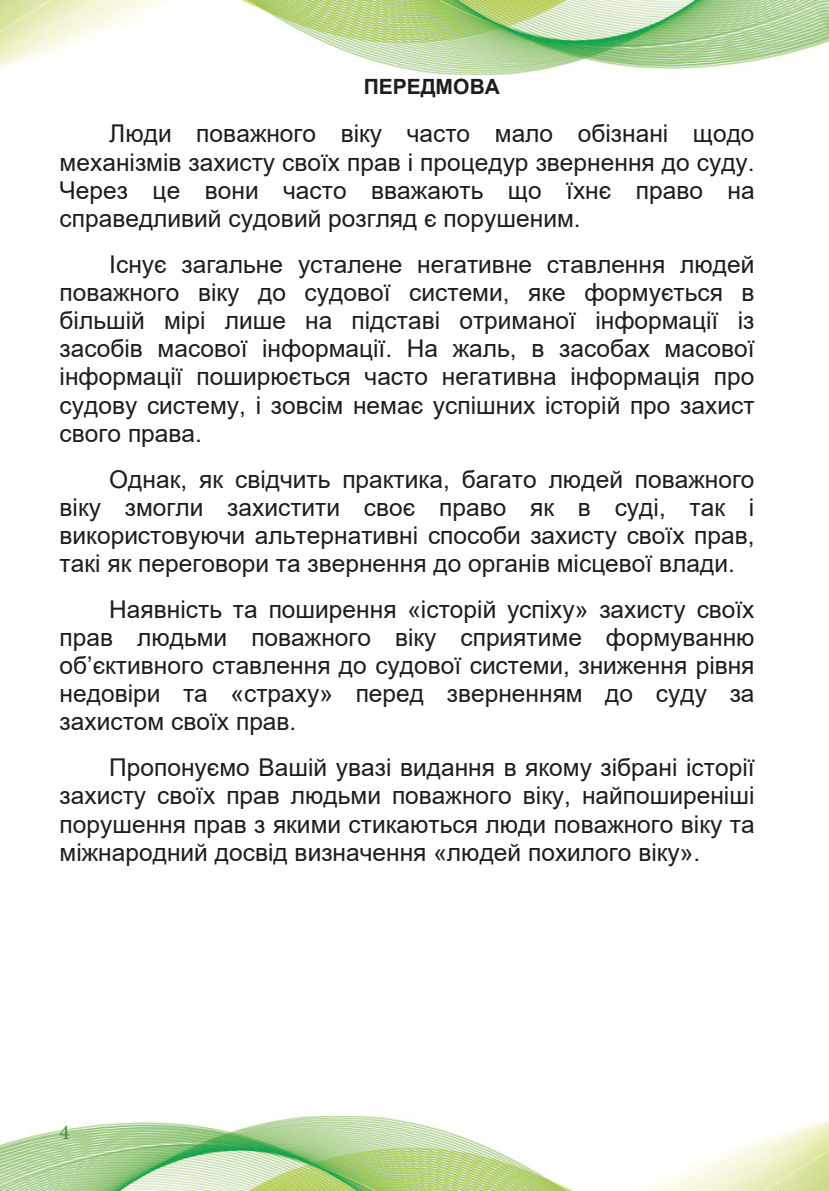
<style>
.page{position:relative;width:829px;height:1191px;background:#fff}
.page>*{position:absolute;margin:0;border:0;box-sizing:border-box;transform-origin:0 0}
.t1{font:24.5px/28.2px "Arial";color:#1d1d1b;text-align:justify}
.t2{font:700 21px "Arial";color:#1d1d1b}
.t3{font:21px "Minion Pro";color:#418c40}
</style>
<div class="page">
<img style="left:0;top:1116px;width:828px;height:75px">
<img style="left:0;top:0;width:828px;height:74px">
<p class="t2" style="left:363px;top:72px;width:138px">ПЕРЕДМОВА</p>
<p class="t1" style="left:60px;top:120px;width:696px;text-indent:50px">Люди поважного віку часто мало обізнані щодо механізмів захисту своїх прав і процедур звернення до суду.<br>Через це вони часто вважають що їхнє право на справедливий судовий розгляд є порушеним.</p>
<p class="t1" style="left:60px;top:250px;width:696px;text-indent:50px">Існує загальне усталене негативне ставлення людей поважного віку до судової системи, яке формується в більшій мірі лише на підставі отриманої інформації із засобів масової інформації. На жаль, в засобах масової інформації поширюється часто негативна інформація про судову систему, і зовсім немає успішних історій про захист свого права.</p>
<p class="t1" style="left:60px;top:465px;width:696px;text-indent:50px">Однак, як свідчить практика, багато людей поважного віку змогли захистити своє право як в суді, так і використовуючи альтернативні способи захисту своїх прав, такі як переговори та звернення до органів місцевої влади.</p>
<p class="t1" style="left:60px;top:595px;width:696px;text-indent:50px">Наявність та поширення «історій успіху» захисту своїх прав людьми поважного віку сприятиме формуванню об’єктивного ставлення до судової системи, зниження рівня недовіри та «страху» перед зверненням до суду за захистом своїх прав.</p>
<p class="t1" style="left:60px;top:753px;width:696px;text-indent:50px">Пропонуємо Вашій увазі видання в якому зібрані історії захисту своїх прав людьми поважного віку, найпоширеніші порушення прав з якими стикаються люди поважного віку та міжнародний досвід визначення «людей похилого віку».</p>
<p class="t3" style="left:60px;top:1118px;width:12px">4</p>
</div>
